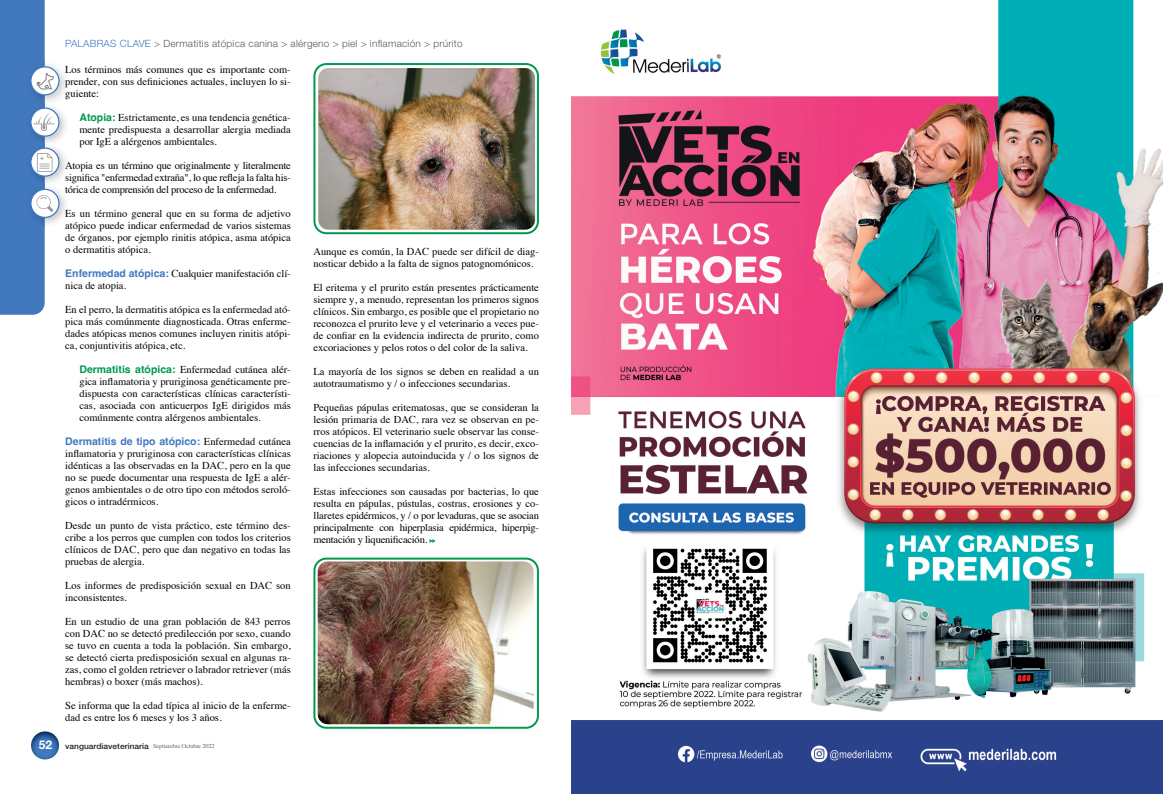
<style>
.page{position:relative;width:1163px;height:794px;background:#fff}
.page>*{position:absolute;margin:0;border:0;box-sizing:border-box;transform-origin:0 0}
.t1{font:10.5px/12px "Times";color:#000;text-align:justify}
.t2{font:700 10.5px "Helvetica";color:#4279be}
.t3{font:300 10px "Helvetica Neue LT Std";letter-spacing:.025em;color:#57585a}
.t4{font:500 8px "Helvetica Neue LT Std";color:#231f20;scale:1.05 1}
.s1{color:#4279be}
.s2{font-family:"Helvetica";font-weight:700;color:#00994e}
.s3{font-family:"Helvetica";font-weight:700;color:#4279be}
.s4{font-family:"Times";font-weight:400;color:#000}
.s5{font-weight:700;font-size:12px;color:#fffef8}
.s6{font-family:"Times";font-weight:400;font-size:6px;color:#636366}
</style>
<div class="page">
<img style="left:31px;top:731px;width:28px;height:28px;border-radius:14px">
<img style="left:55px;top:67px;width:11px;height:33px">
<svg style="left:31px;top:67px;width:28px;height:28px"></svg>
<div style="left:30px;top:66px;width:30px;height:29px;border:1px solid #4279be;border-radius:50%"></div>
<img style="left:55px;top:109px;width:11px;height:113px">
<svg style="left:31px;top:148px;width:28px;height:28px"></svg>
<div style="left:30px;top:147px;width:30px;height:30px;border:1px solid #4279be;border-radius:50%"></div>
<img style="left:55px;top:184px;width:11px;height:2px">
<svg style="left:31px;top:189px;width:28px;height:28px"></svg>
<div style="left:30px;top:189px;width:30px;height:29px;border:1px solid #4279be;border-radius:50%"></div>
<img style="left:55px;top:143px;width:11px;height:3px">
<svg style="left:31px;top:108px;width:28px;height:28px"></svg>
<svg style="left:0;top:0;width:55px;height:315px"></svg>
<div style="left:30px;top:107px;width:30px;height:30px;border:1px solid #4279be;border-radius:50%"></div>
<img style="left:571px;top:0;width:591px;height:794px">
<svg style="left:429px;top:539px;width:6px;height:4px"></svg>
<img style="left:318px;top:68px;width:217px;height:162px">
<div style="left:313px;top:63px;width:226px;height:171px;border:2px solid #00994e;border-radius:12px"></div>
<img style="left:317px;top:561px;width:216px;height:163px">
<div style="left:313px;top:557px;width:226px;height:172px;border:2px solid #00994e;border-radius:12px"></div>
<p class="t3" style="left:65px;top:37px;width:399px"><span class="s1">PALABRAS CLAVE</span> &gt; Dermatitis atópica canina &gt; alérgeno &gt; piel &gt; inflamación &gt; prúrito</p>
<p class="t1" style="left:65px;top:63px;width:227px">Los términos más comunes que es importante com&shy;prender, con sus definiciones actuales, incluyen lo si&shy;guiente:</p>
<p class="t1" style="left:79px;top:111px;width:213px"><span class="s2">Atopia:</span> Estrictamente, es una tendencia genética&shy;mente predispuesta a desarrollar alergia mediada por IgE a alérgenos ambientales.</p>
<p class="t1" style="left:65px;top:159px;width:227px">Atopia es un término que originalmente y literalmente significa "enfermedad extraña", lo que refleja la falta his&shy;tórica de comprensión del proceso de la enfermedad.</p>
<p class="t1" style="left:65px;top:207px;width:227px">Es un término general que en su forma de adjetivo atópico puede indicar enfermedad de varios sistemas de órganos, por ejemplo rinitis atópica, asma atópica o dermatitis atópica.</p>
<p class="t1" style="left:65px;top:267px;width:227px"><span class="s3">Enfermedad atópica:</span> Cualquier manifestación clí&shy;nica de atopia.</p>
<p class="t1" style="left:65px;top:303px;width:227px">En el perro, la dermatitis atópica es la enfermedad ató&shy;pica más comúnmente diagnosticada. Otras enferme&shy;dades atópicas menos comunes incluyen rinitis atópi&shy;ca, conjuntivitis atópica, etc.</p>
<p class="t1" style="left:79px;top:363px;width:213px"><span class="s2">Dermatitis atópica:</span> Enfermedad cutánea alér&shy;gica inflamatoria y pruriginosa genéticamente pre&shy;dispuesta con características clínicas característi&shy;cas, asociada con anticuerpos IgE dirigidos más comúnmente contra alérgenos ambientales.</p>
<p class="t2" style="left:65px;top:435px;width:227px">Dermatitis de tipo atópico: <span class="s4">Enfermedad cutánea</span></p>
<p class="t1" style="left:65px;top:447px;width:227px">inflamatoria y pruriginosa con características clínicas idénticas a las observadas en la DAC, pero en la que no se puede documentar una respuesta de IgE a alér&shy;genos ambientales o de otro tipo con métodos seroló&shy;gicos o intradérmicos.</p>
<p class="t1" style="left:65px;top:519px;width:227px">Desde un punto de vista práctico, este término des&shy;cribe a los perros que cumplen con todos los criterios clínicos de DAC, pero que dan negativo en todas las pruebas de alergia.</p>
<p class="t1" style="left:65px;top:579px;width:227px">Los informes de predisposición sexual en DAC son inconsistentes.</p>
<p class="t1" style="left:65px;top:615px;width:227px">En un estudio de una gran población de 843 perros con DAC no se detectó predilección por sexo, cuando se tuvo en cuenta a toda la población. Sin embargo, se detectó cierta predisposición sexual en algunas ra&shy;zas, como el golden retriever o labrador retriever (más hembras) o boxer (más machos).</p>
<p class="t1" style="left:65px;top:699px;width:227px">Se informa que la edad típica al inicio de la enferme&shy;dad es entre los 6 meses y los 3 años.</p>
<p class="t1" style="left:313px;top:244px;width:227px">Aunque es común, la DAC puede ser difícil de diag&shy;nosticar debido a la falta de signos patognomónicos.</p>
<p class="t1" style="left:313px;top:280px;width:227px">El eritema y el prurito están presentes prácticamente siempre y, a menudo, representan los primeros signos clínicos. Sin embargo, es posible que el propietario no reconozca el prurito leve y el veterinario a veces pue&shy;de confiar en la evidencia indirecta de prurito, como excoriaciones y pelos rotos o del color de la saliva.</p>
<p class="t1" style="left:313px;top:364px;width:227px">La mayoría de los signos se deben en realidad a un autotraumatismo y / o infecciones secundarias.</p>
<p class="t1" style="left:313px;top:400px;width:227px">Pequeñas pápulas eritematosas, que se consideran la lesión primaria de DAC, rara vez se observan en pe&shy;rros atópicos. El veterinario suele observar las conse&shy;cuencias de la inflamación y el prurito, es decir, exco&shy;riaciones y alopecia autoinducida y / o los signos de las infecciones secundarias.</p>
<p class="t1" style="left:313px;top:484px;width:227px">Estas infecciones son causadas por bacterias, lo que resulta en pápulas, pústulas, costras, erosiones y co&shy;llaretes epidérmicos, y / o por levaduras, que se asocian principalmente con hiperplasia epidérmica, hiperpig&shy;mentación y liquenificación.</p>
<p class="t4" style="left:39px;top:741px;width:169px"><span class="s5">52</span> vanguardiaveterinaria <span class="s6">Septiembre Octubre 2022</span></p>
</div>
